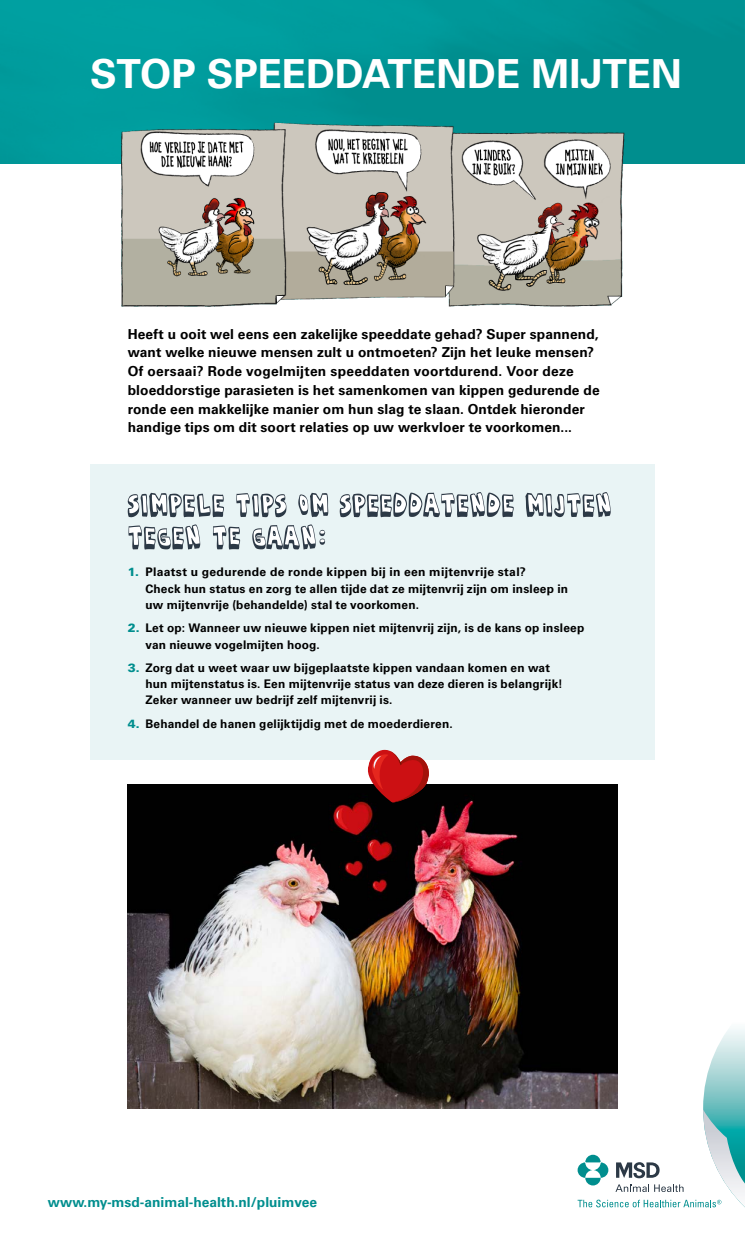
<style>
.page{position:relative;width:745px;height:1235px;background:#fff}
.page>*{position:absolute;margin:0;border:0;box-sizing:border-box;transform-origin:0 0}
.t1{font:700 40px "Univers LT Std";letter-spacing:-.005em;color:#fff}
.t2{font:700 13.75px/18.8px "Univers LT Std";letter-spacing:.01em;color:#000}
.t3{font:700 13.75px "Univers LT Std";color:#008e8e}
.t4{font:700 11.88px/16.2px "Univers LT Std";letter-spacing:.015em;color:#000}
.s1{font-weight:900;color:#008e8e}
</style>
<div class="page">
<div style="left:90px;top:465px;width:564px;height:295px;background:#e9f4f5"></div>
<svg style="left:577px;top:975px;width:167px;height:233px"></svg>
<svg style="left:128px;top:493px;width:96px;height:24px"></svg>
<svg style="left:236px;top:493px;width:50px;height:24px"></svg>
<svg style="left:298px;top:493px;width:30px;height:24px"></svg>
<svg style="left:339px;top:492px;width:174px;height:25px"></svg>
<svg style="left:525px;top:492px;width:85px;height:25px"></svg>
<svg style="left:128px;top:524px;width:72px;height:26px"></svg>
<svg style="left:213px;top:525px;width:27px;height:25px"></svg>
<svg style="left:252px;top:524px;width:73px;height:25px"></svg>
<img style="left:0;top:0;width:744px;height:163px">
<img style="left:121px;top:122px;width:503px;height:185px">
<img style="left:128px;top:785px;width:489px;height:324px">
<svg style="left:364px;top:749px;width:68px;height:54px"></svg>
<h1 class="t1" style="left:90px;top:51px;width:593px">STOP SPEEDDATENDE MIJTEN</h1>
<p class="t2" style="left:128px;top:324px;width:473px">Heeft u ooit wel eens een zakelijke speeddate gehad? Super spannend, want welke nieuwe mensen zult u ontmoeten? Zijn het leuke mensen?<br>Of oersaai? Rode vogelmijten speeddaten voortdurend. Voor deze bloeddorstige parasieten is het samenkomen van kippen gedurende de ronde een makkelijke manier om hun slag te slaan. Ontdek hieronder handige tips om dit soort relaties op uw werkvloer te voorkomen...</p>
<p class="t4" style="left:145px;top:564px;width:424px;text-indent:-18px"><span class="s1">1.</span> Plaatst u gedurende de ronde kippen bij in een mijtenvrije stal?<br>Check hun status en zorg te allen tijde dat ze mijtenvrij zijn om insleep in uw mijtenvrije (behandelde) stal te voorkomen.</p>
<p class="t4" style="left:145px;top:620px;width:440px;text-indent:-18px"><span class="s1">2.</span> Let op: Wanneer uw nieuwe kippen niet mijtenvrij zijn, is de kans op insleep van nieuwe vogelmijten hoog.</p>
<p class="t4" style="left:145px;top:660px;width:418px;text-indent:-18px"><span class="s1">3.</span> Zorg dat u weet waar uw bijgeplaatste kippen vandaan komen en wat hun mijtenstatus is. Een mijtenvrije status van deze dieren is belangrijk!<br>Zeker wanneer uw bedrijf zelf mijtenvrij is.</p>
<p class="t4" style="left:128px;top:715px;width:326px"><span class="s1">4.</span> Behandel de hanen gelijktijdig met de moederdieren.</p>
<p class="t3" style="left:48px;top:1194px;width:270px">www.my-msd-animal-health.nl/pluimvee</p>
</div>
